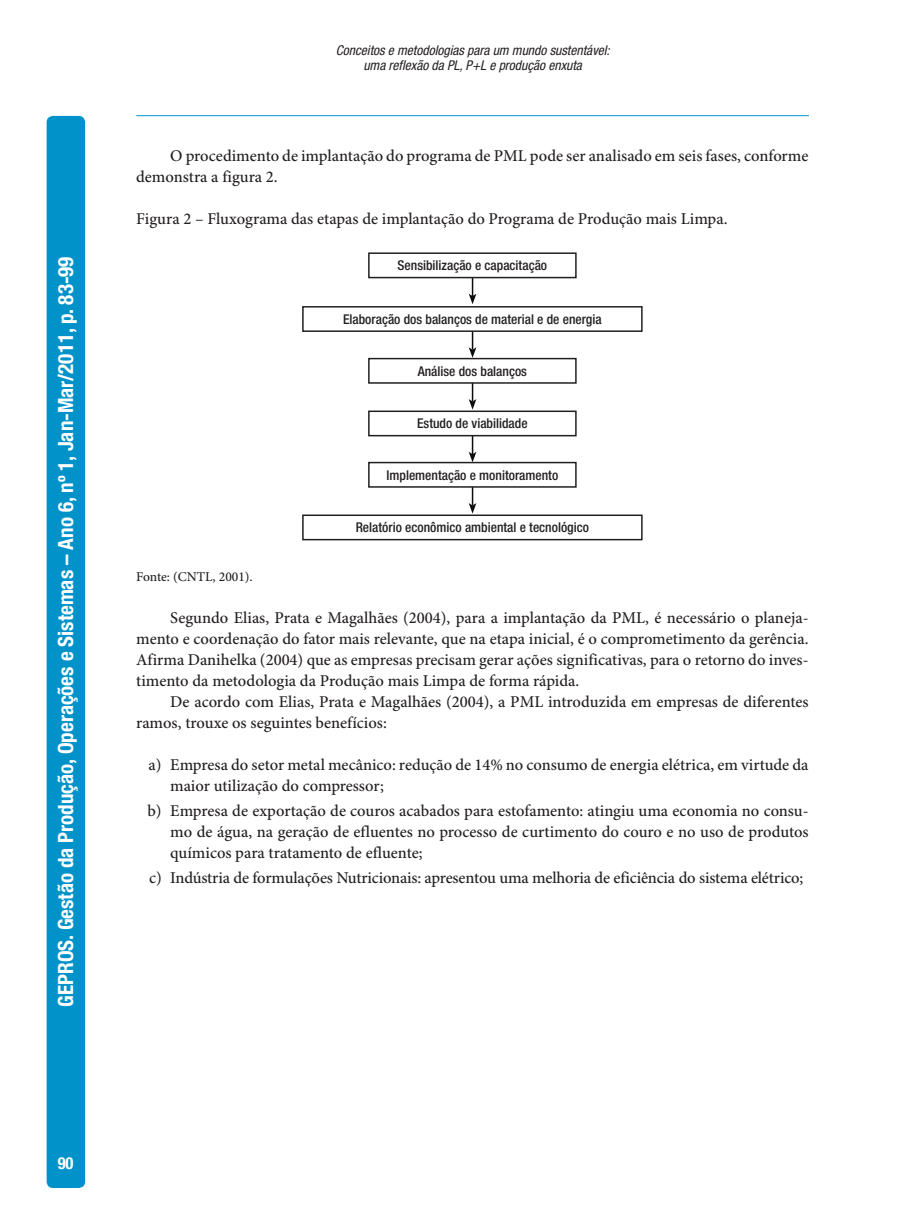
<style>
.page{position:relative;width:915px;height:1212px;background:#fff}
.page>*{position:absolute;margin:0;border:0;box-sizing:border-box;transform-origin:0 0}
.t1{font:700 condensed 21px "Helvetica Neue LT Std";color:#fff}
.t2{font:500 16.5px/21px "Minion Pro";color:#231f20}
.t3{font:700 condensed 16.5px "Helvetica Neue LT Std";color:#fff}
.t4{font:500 condensed 13.5px "Helvetica Neue LT Std";color:#231f20}
.t5{font:italic condensed 13.5px/15px "Helvetica Neue LT Std";color:#231f20;text-align:center}
.t6{font:500 13.5px "Minion Pro";color:#231f20}
</style>
<div class="page">
<div style="left:47px;top:116px;width:38px;height:1072px;background:#0092c8"></div>
<hr style="left:137px;top:115px;width:671px;height:1px;background:#0092c8">
<hr style="left:471px;top:266px;width:2px;height:30px;background:#0b0c0d">
<svg style="left:468px;top:294px;width:8px;height:10px"></svg>
<div style="left:369px;top:253px;width:206px;height:25px;background:#fff"></div>
<div style="left:368px;top:252px;width:208px;height:26px;border:2px solid #231f20"></div>
<hr style="left:471px;top:319px;width:2px;height:31px;background:#0b0c0d">
<svg style="left:468px;top:347px;width:8px;height:11px"></svg>
<div style="left:303px;top:307px;width:338px;height:24px;background:#fff"></div>
<div style="left:302px;top:306px;width:340px;height:26px;border:2px solid #231f20"></div>
<hr style="left:471px;top:371px;width:2px;height:30px;background:#0b0c0d">
<svg style="left:468px;top:399px;width:8px;height:11px"></svg>
<div style="left:369px;top:359px;width:206px;height:24px;background:#fff"></div>
<div style="left:368px;top:358px;width:208px;height:26px;border:2px solid #231f20"></div>
<hr style="left:471px;top:424px;width:2px;height:30px;background:#0b0c0d">
<svg style="left:468px;top:452px;width:8px;height:10px"></svg>
<div style="left:369px;top:411px;width:206px;height:25px;background:#fff"></div>
<div style="left:368px;top:410px;width:208px;height:26px;border:2px solid #231f20"></div>
<hr style="left:471px;top:475px;width:2px;height:30px;background:#0b0c0d">
<svg style="left:468px;top:503px;width:8px;height:11px"></svg>
<div style="left:369px;top:463px;width:206px;height:24px;background:#fff"></div>
<div style="left:368px;top:462px;width:208px;height:26px;border:2px solid #231f20"></div>
<div style="left:302px;top:514px;width:340px;height:26px;border:2px solid #231f20"></div>
<p class="t1" style="left:53px;top:1006px;width:752px;rotate:-90deg">GEPROS. Gestão da Produção, Operações e Sistemas – Ano 6, nº 1, Jan-Mar/2011, p. 83-99</p>
<p class="t5" style="left:336px;top:43px;width:275px">Conceitos e metodologias para um mundo sustentável: uma reflexão da PL, P+L e produção enxuta</p>
<p class="t2" style="left:136px;top:146px;width:673px;text-indent:34px">O procedimento de implantação do programa de PML pode ser analisado em seis fases, conforme demonstra a figura 2.</p>
<p class="t2" style="left:136px;top:209px;width:592px">Figura 2 – Fluxograma das etapas de implantação do Programa de Produção mais Limpa.</p>
<p class="t4" style="left:397px;top:257px;width:151px">Sensibilização e capacitação</p>
<p class="t4" style="left:343px;top:311px;width:260px">Elaboração dos balanços de material e de energia</p>
<p class="t4" style="left:417px;top:363px;width:111px">Análise dos balanços</p>
<p class="t4" style="left:417px;top:415px;width:112px">Estudo de viabilidade</p>
<p class="t4" style="left:386px;top:467px;width:173px">Implementação e monitoramento</p>
<p class="t4" style="left:355px;top:519px;width:235px">Relatório econômico ambiental e tecnológico</p>
<p class="t6" style="left:136px;top:568px;width:118px">Fonte: (CNTL, 2001).</p>
<p class="t2" style="left:136px;top:608px;width:673px;text-align:justify;text-indent:34px">Segundo Elias, Prata e Magalhães (2004), para a implantação da PML, é necessário o planeja&shy;mento e coordenação do fator mais relevante, que na etapa inicial, é o comprometimento da gerência.<br>Afirma Danihelka (2004) que as empresas precisam gerar ações significativas, para o retorno do inves&shy;timento da metodologia da Produção mais Limpa de forma rápida.</p>
<p class="t2" style="left:136px;top:692px;width:673px;text-indent:34px">De acordo com Elias, Prata e Magalhães (2004), a PML introduzida em empresas de diferentes ramos, trouxe os seguintes benefícios:</p>
<p class="t2" style="left:170px;top:755px;width:639px;text-indent:-22px">a) Empresa do setor metal mecânico: redução de 14% no consumo de energia elétrica, em virtude da maior utilização do compressor;</p>
<p class="t2" style="left:170px;top:801px;width:639px;text-align:justify;text-indent:-23px">b) Empresa de exportação de couros acabados para estofamento: atingiu uma economia no consu&shy;mo de água, na geração de efluentes no processo de curtimento do couro e no uso de produtos químicos para tratamento de efluente;</p>
<p class="t2" style="left:149px;top:868px;width:655px">c) Indústria de formulações Nutricionais: apresentou uma melhoria de eficiência do sistema elétrico;</p>
<p class="t3" style="left:58px;top:1153px;width:17px">90</p>
</div>
